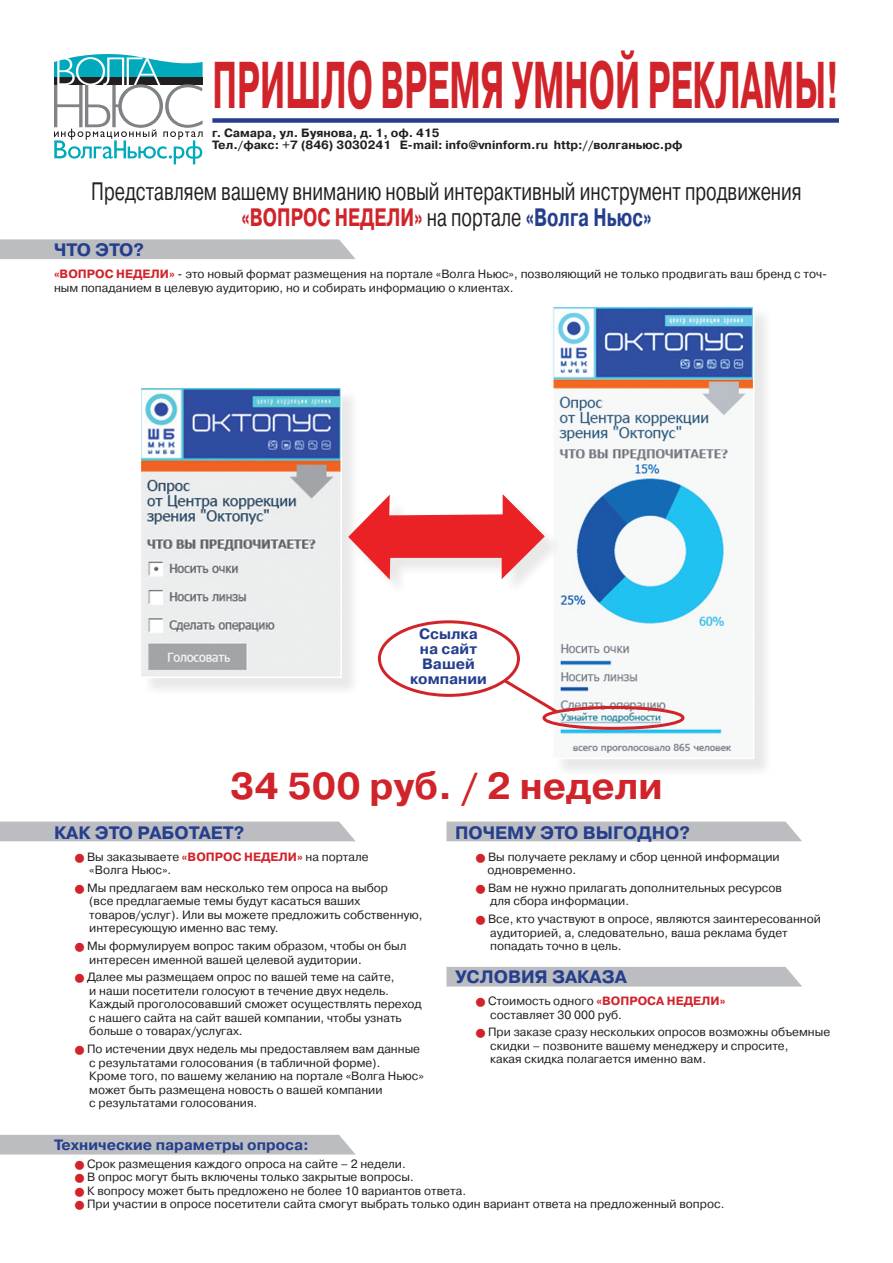
<style>
.page{position:relative;width:893px;height:1263px;background:#fff}
.page>*{position:absolute;margin:0;border:0;box-sizing:border-box;transform-origin:0 0}
.t1{font:700 66px "Pragmatica C";color:#d1232a;scale:.5 1}
.t2{font:700 37.5px "Pragmatica C";color:#d1232a}
.t3{font:25.2px/25.5px "Pragmatica C";color:#231f20;text-align:center;scale:.71 1}
.t4{font:700 18px "Pragmatica C";color:#253f8e}
.t5{font:700 15px/15px "Pragmatica C";color:#253f8e;text-align:center}
.t6{font:12px/13.5px "Pragmatica C";color:#231f20}
.t7{font:700 12px/12px "Pragmatica C";color:#231f20}
.s1{font-weight:700;color:#d1232a}
.s2{font-weight:700;color:#253f8e}
.s3{color:#d1232a}
</style>
<div class="page">
<div style="left:0;top:1135px;width:355px;height:19px;background:#bcbdc0"></div>
<svg style="left:0;top:821px;width:355px;height:20px;background:#bfc0c3"></svg>
<svg style="left:0;top:239px;width:356px;height:20px;background:#bebfc2"></svg>
<div style="left:446px;top:967px;width:356px;height:19px;background:#bcbdc0"></div>
<svg style="left:446px;top:821px;width:356px;height:20px;background:#bfc0c3"></svg>
<div style="left:212px;top:118px;width:627px;height:5px;background:#253f8e"></div>
<div style="left:142px;top:389px;width:225px;height:314px;background:#f5f5f5"></div>
<img style="left:143px;top:389px;width:196px;height:286px">
<div style="left:140px;top:386px;width:202px;height:292px;border:2px solid #fff"></div>
<div style="left:554px;top:308px;width:225px;height:476px;background:#231f20;opacity:.1"></div>
<img style="left:555px;top:308px;width:196px;height:448px">
<div style="left:552px;top:305px;width:202px;height:454px;border:2px solid #fff"></div>
<div style="left:350px;top:496px;width:220px;height:108px;background:#fff"></div>
<svg style="left:348px;top:494px;width:197px;height:86px"></svg>
<div style="left:542px;top:706px;width:142px;height:24px;border:3px solid #d1232a;border-radius:50%"></div>
<div style="left:378px;top:620px;width:142px;height:77px;border:3px solid #d1232a;border-radius:50%"></div>
<svg style="left:501px;top:677px;width:60px;height:39px"></svg>
<svg style="left:54px;top:54px;width:149px;height:110px"></svg>
<h1 class="t1" style="left:213px;top:49px;width:1254px">ПРИШЛО ВРЕМЯ УМНОЙ РЕКЛАМЫ!</h1>
<p class="t7" style="left:212px;top:126px;width:472px">г. Самара, ул. Буянова, д. 1, оф. 415<br>Тел./факс: +7 (846) 3030241 E-mail: info@vninform.ru http://волганьюс.рф</p>
<h3 class="t3" style="left:91px;top:179px;width:1002px">Представляем вашему вниманию новый интерактивный инструмент продвижения <span class="s1">«ВОПРОС НЕДЕЛИ»</span> на портале <span class="s2">«Волга Ньюс»</span></h3>
<h3 class="t4" style="left:54px;top:240px;width:92px">ЧТО ЭТО?</h3>
<p class="t6" style="left:54px;top:267px;width:775px"><span class="s1">«ВОПРОС НЕДЕЛИ»</span> - это новый формат размещения на портале «Волга Ньюс», позволяющий не только продвигать ваш бренд с точ&shy;ным попаданием в целевую аудиторию, но и собирать информацию о клиентах.</p>
<p class="t5" style="left:410px;top:627px;width:78px">Ссылка на сайт<br>Вашей компании</p>
<h2 class="t2" style="left:230px;top:765px;width:434px">34 500 руб. / 2 недели</h2>
<h3 class="t4" style="left:54px;top:822px;width:192px">КАК ЭТО РАБОТАЕТ?</h3>
<p class="t6" style="left:89px;top:850px;width:281px;text-indent:-14px"><span class="s3">■</span> Вы заказываете <span class="s1">«ВОПРОС НЕДЕЛИ»</span> на портале «Волга Ньюс».</p>
<p class="t6" style="left:89px;top:881px;width:335px;text-indent:-14px"><span class="s3">■</span> Мы предлагаем вам несколько тем опроса на выбор<br>(все предлагаемые темы будут касаться ваших товаров/услуг). Или вы можете предложить собственную, интересующую именно вас тему.</p>
<p class="t6" style="left:89px;top:939px;width:319px;text-indent:-14px"><span class="s3">■</span> Мы формулируем вопрос таким образом, чтобы он был интересен именной вашей целевой аудитории.</p>
<p class="t6" style="left:89px;top:970px;width:334px;text-indent:-14px"><span class="s3">■</span> Далее мы размещаем опрос по вашей теме на сайте,<br>и наши посетители голосуют в течение двух недель.<br>Каждый проголосовавший сможет осуществлять переход с нашего сайта на сайт вашей компании, чтобы узнать больше о товарах/услугах.</p>
<p class="t6" style="left:89px;top:1042px;width:336px;text-indent:-14px"><span class="s3">■</span> По истечении двух недель мы предоставляем вам данные с результатами голосования (в табличной форме).<br>Кроме того, по вашему желанию на портале «Волга Ньюс» может быть размещена новость о вашей компании<br>с результатами голосования.</p>
<h3 class="t4" style="left:455px;top:822px;width:236px">ПОЧЕМУ ЭТО ВЫГОДНО?</h3>
<p class="t6" style="left:487px;top:850px;width:294px;text-indent:-11px"><span class="s3">■</span> Вы получаете рекламу и сбор ценной информации одновременно.</p>
<p class="t6" style="left:490px;top:881px;width:293px;text-indent:-14px"><span class="s3">■</span> Вам не нужно прилагать дополнительных ресурсов для сбора информации.</p>
<p class="t6" style="left:490px;top:912px;width:332px;text-indent:-14px"><span class="s3">■</span> Все, кто участвуют в опросе, являются заинтересованной аудиторией, а, следовательно, ваша реклама будет попадать точно в цель.</p>
<h3 class="t4" style="left:455px;top:967px;width:173px">УСЛОВИЯ ЗАКАЗА</h3>
<p class="t6" style="left:490px;top:994px;width:237px;text-indent:-14px"><span class="s3">■</span> Стоимость одного <span class="s1">«ВОПРОСА НЕДЕЛИ» </span>составляет 30 000 руб.</p>
<p class="t6" style="left:490px;top:1025px;width:341px;text-indent:-14px"><span class="s3">■</span> При заказе сразу нескольких опросов возможны объемные скидки – позвоните вашему менеджеру и спросите,<br>какая скидка полагается именно вам.</p>
<p class="t5" style="left:54px;top:1137px;width:256px">Технические параметры опроса:</p>
<p class="t6" style="left:75px;top:1157px;width:332px"><span class="s3">■</span> Срок размещения каждого опроса на сайте – 2 недели.</p>
<p class="t6" style="left:75px;top:1170px;width:340px"><span class="s3">■</span> В опрос могут быть включены только закрытые вопросы.</p>
<p class="t6" style="left:75px;top:1184px;width:392px"><span class="s3">■</span> К вопросу может быть предложено не более 10 вариантов ответа.</p>
<p class="t6" style="left:75px;top:1197px;width:651px"><span class="s3">■</span> При участии в опросе посетители сайта смогут выбрать только один вариант ответа на предложенный вопрос.</p>
</div>
